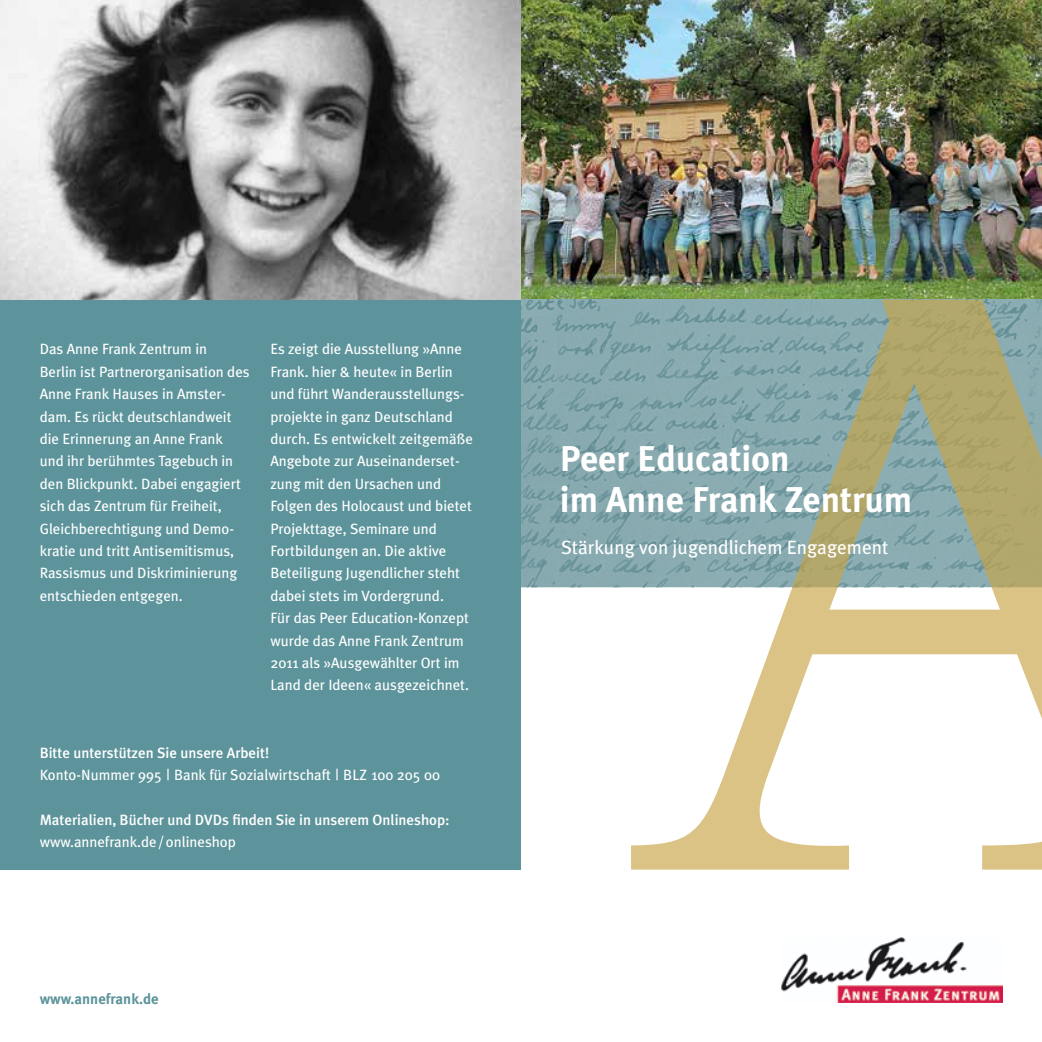
<style>
.page{position:relative;width:1042px;height:1042px;background:#fff}
.page>*{position:absolute;margin:0;border:0;box-sizing:border-box;transform-origin:0 0}
.t1{font:700 35.88px/40.2px "Meta Plus";color:#fff}
.t2{font:19.25px "Meta Plus";color:#fff}
.t3{font:14.88px/22.4px "Meta Plus";color:#fff}
.t4{font:500 14.88px "Meta Plus";color:#fff}
.t5{font:700 14.88px "Meta Plus";color:#5d949b}
</style>
<div class="page">
<img style="left:521px;top:0;width:521px;height:299px">
<img style="left:781px;top:937px;width:221px;height:65px">
<svg style="left:521px;top:299px;width:521px;height:288px;fill:#87a9af"></svg>
<div style="left:0;top:299px;width:521px;height:570px;background:#5d949b"></div>
<svg style="left:631px;top:300px;width:411px;height:569px"></svg>
<img style="left:0;top:0;width:521px;height:299px">
<p class="t3" style="left:40px;top:338px;width:212px">Das Anne Frank Zentrum in<br>Berlin ist Partnerorganisation des<br>Anne Frank Hauses in Amster&shy;dam. Es rückt deutschlandweit die Erinnerung an Anne Frank und ihr berühmtes Tagebuch in den Blickpunkt. Dabei engagiert sich das Zentrum für Freiheit,<br>Gleichberechtigung und Demo&shy;kratie und tritt Antisemitismus,<br>Rassismus und Diskriminierung entschieden entgegen.</p>
<p class="t3" style="left:270px;top:338px;width:204px">Es zeigt die Ausstellung »Anne<br>Frank. hier &amp; heute« in Berlin und führt Wanderausstellungs&shy;projekte in ganz Deutschland durch. Es entwickelt zeitgemäße<br>Angebote zur Auseinanderset&shy;zung mit den Ursachen und<br>Folgen des Holocaust und bietet<br>Projekttage, Seminare und<br>Fortbildungen an. Die aktive<br>Beteiligung Jugendlicher steht dabei stets im Vordergrund.<br>Für das Peer Education-Konzept wurde das Anne Frank Zentrum<br>2011 als »Ausgewählter Ort im<br>Land der Ideen« ausgezeichnet.</p>
<p class="t4" style="left:40px;top:744px;width:231px">Bitte unterstützen Sie unsere Arbeit!</p>
<p class="t3" style="left:40px;top:763px;width:402px">Konto-Nummer 995 | Bank für Sozialwirtschaft | BLZ 100 205 00</p>
<p class="t4" style="left:40px;top:811px;width:411px">Materialien, Bücher und DVDs finden Sie in unserem Onlineshop:</p>
<p class="t3" style="left:40px;top:831px;width:198px">www.annefrank.de/onlineshop</p>
<p class="t5" style="left:40px;top:990px;width:121px">www.annefrank.de</p>
<h1 class="t1" style="left:560px;top:439px;width:354px">Peer Education<br>im Anne Frank Zentrum</h1>
<p class="t2" style="left:561px;top:536px;width:329px">Stärkung von jugendlichem Engagement</p>
</div>
